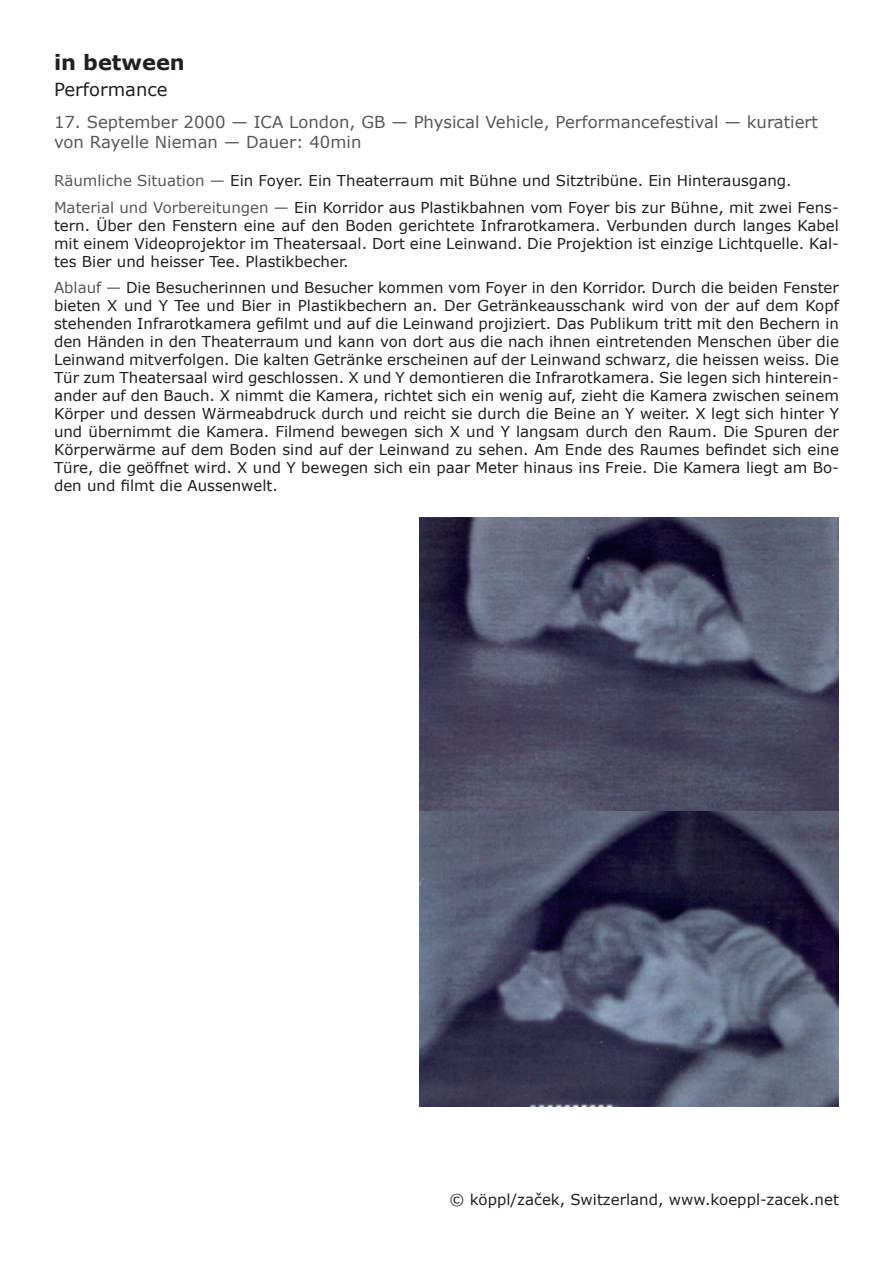
<style>
.page{position:relative;width:893px;height:1263px;background:#fff}
.page>*{position:absolute;margin:0;border:0;box-sizing:border-box;transform-origin:0 0}
.t1{font:700 21px "Verdana";color:#231f20}
.t2{font:18px "Verdana";color:#231f20}
.t3{font:16.5px/19.8px "Verdana";color:#57585a}
.t4{font:15px/18px "Verdana";color:#231f20;text-align:justify}
.s1{color:#57585a}
</style>
<div class="page">
<img style="left:419px;top:517px;width:420px;height:590px">
<h1 class="t1" style="left:54px;top:49px;width:132px">in between</h1>
<p class="t2" style="left:54px;top:78px;width:115px">Performance</p>
<p class="t3" style="left:54px;top:113px;width:766px">17. September 2000 — ICA London, GB — Physical Vehicle, Performancefestival — kuratiert von Rayelle Nieman — Dauer: 40min</p>
<p class="t4" style="left:54px;top:168px;width:786px;line-height:26.5px"><span class="s1">Räumliche Situation —</span> Ein Foyer. Ein Theaterraum mit Bühne und Sitztribüne. Ein Hinterausgang.<br><span class="s1">Material und Vorbereitungen —</span> Ein Korridor aus Plastikbahnen vom Foyer bis zur Bühne, mit zwei Fens-</p>
<p class="t4" style="left:54px;top:216px;width:786px">tern. Über den Fenstern eine auf den Boden gerichtete Infrarotkamera. Verbunden durch langes Kabel mit einem Videoprojektor im Theatersaal. Dort eine Leinwand. Die Projektion ist einzige Lichtquelle. Kal&shy;tes Bier und heisser Tee. Plastikbecher.</p>
<p class="t4" style="left:54px;top:279px;width:786px"><span class="s1">Ablauf —</span> Die Besucherinnen und Besucher kommen vom Foyer in den Korridor. Durch die beiden Fenster bieten X und Y Tee und Bier in Plastikbechern an. Der Getränkeausschank wird von der auf dem Kopf stehenden Infrarotkamera gefilmt und auf die Leinwand projiziert. Das Publikum tritt mit den Bechern in den Händen in den Theaterraum und kann von dort aus die nach ihnen eintretenden Menschen über die Leinwand mitverfolgen. Die kalten Getränke erscheinen auf der Leinwand schwarz, die heissen weiss. Die Tür zum Theatersaal wird geschlossen. X und Y demontieren die Infrarotkamera. Sie legen sich hinterein&shy;ander auf den Bauch. X nimmt die Kamera, richtet sich ein wenig auf, zieht die Kamera zwischen seinem Körper und dessen Wärmeabdruck durch und reicht sie durch die Beine an Y weiter. X legt sich hinter Y und übernimmt die Kamera. Filmend bewegen sich X und Y langsam durch den Raum. Die Spuren der Körperwärme auf dem Boden sind auf der Leinwand zu sehen. Am Ende des Raumes befindet sich eine Türe, die geöffnet wird. X und Y bewegen sich ein paar Meter hinaus ins Freie. Die Kamera liegt am Bo&shy;den und filmt die Aussenwelt.</p>
<p class="t4" style="left:449px;top:1190px;width:391px">© köppl/začek, Switzerland, www.koeppl-zacek.net</p>
</div>
